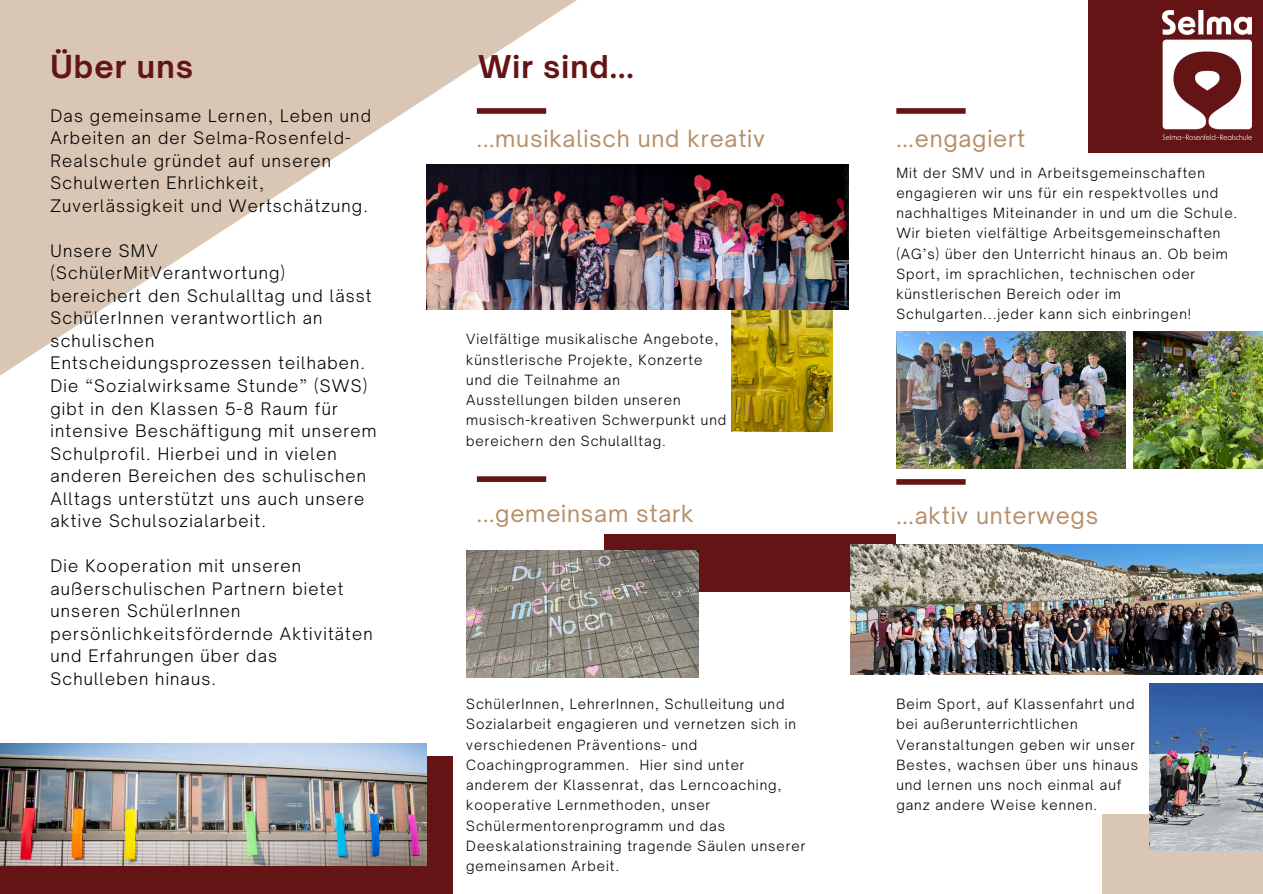
<style>
.page{position:relative;width:1263px;height:894px;background:#fff}
.page>*{position:absolute;margin:0;border:0;box-sizing:border-box;transform-origin:0 0}
.t1{font:700 30.3px "Open Sauce One";letter-spacing:.035em;color:#641414}
.t2{font:700 30px "Open Sauce One";letter-spacing:.035em;color:#641414}
.t3{font:22.5px "Open Sauce One";letter-spacing:.035em;color:#b68e69}
.t4{font:300 16.5px/22.5px "Open Sauce One";letter-spacing:.07em;color:#000}
.t5{font:300 13.5px/20.2px "Open Sauce One";letter-spacing:.07em;color:#000}
</style>
<div class="page">
<svg style="left:0;top:0;width:577px;height:376px;fill:#dac6b4"></svg>
<div style="left:477px;top:108px;width:69px;height:6px;background:#641414"></div>
<img style="left:731px;top:310px;width:101px;height:122px">
<img style="left:426px;top:164px;width:422px;height:146px">
<div style="left:896px;top:108px;width:70px;height:6px;background:#641414"></div>
<div style="left:477px;top:476px;width:69px;height:6px;background:#641414"></div>
<div style="left:1102px;top:813px;width:161px;height:80px;background:#dac6b4"></div>
<img style="left:1149px;top:683px;width:114px;height:167px">
<div style="left:604px;top:534px;width:292px;height:57px;background:#641414"></div>
<img style="left:850px;top:545px;width:413px;height:129px">
<div style="left:896px;top:479px;width:70px;height:5px;background:#641414"></div>
<div style="left:0;top:756px;width:453px;height:137px;background:#641414"></div>
<img style="left:0;top:743px;width:426px;height:122px">
<img style="left:466px;top:550px;width:232px;height:127px">
<img style="left:896px;top:331px;width:230px;height:138px">
<img style="left:1134px;top:331px;width:129px;height:138px">
<div style="left:1088px;top:0;width:175px;height:153px;background:#641414"></div>
<img style="left:1162px;top:11px;width:89px;height:128px">
<h3 class="t1" style="left:51px;top:48px;width:144px">Über uns</h3>
<h1 class="t4" style="left:51px;top:104px;width:322px">Das gemeinsame Lernen, Leben und<br>Arbeiten an der Selma-Rosenfeld-<br>Realschule gründet auf unseren<br>Schulwerten Ehrlichkeit,<br>Zuverlässigkeit und Wertschätzung.</h1>
<h2 class="t4" style="left:51px;top:239px;width:327px">Unsere SMV (SchülerMitVerantwortung) bereichert den Schulalltag und lässt<br>SchülerInnen verantwortlich an schulischen<br>Entscheidungsprozessen teilhaben.<br>Die “Sozialwirksame Stunde” (SWS) gibt in den Klassen 5-8 Raum für intensive Beschäftigung mit unserem<br>Schulprofil. Hierbei und in vielen anderen Bereichen des schulischen<br>Alltags unterstützt uns auch unsere aktive Schulsozialarbeit.</h2>
<p class="t4" style="left:51px;top:554px;width:324px">Die Kooperation mit unseren außerschulischen Partnern bietet unseren SchülerInnen persönlichkeitsfördernde Aktivitäten und Erfahrungen über das<br>Schulleben hinaus.</p>
<p class="t2" style="left:478px;top:48px;width:157px">Wir sind...</p>
<p class="t3" style="left:477px;top:124px;width:289px">...musikalisch und kreativ</p>
<p class="t5" style="left:466px;top:329px;width:254px">Vielfältige musikalische Angebote, künstlerische Projekte, Konzerte und die Teilnahme an</p>
<p class="t5" style="left:466px;top:389px;width:261px">Ausstellungen bilden unseren musisch-kreativen Schwerpunkt und bereichern den Schulalltag.</p>
<h1 class="t3" style="left:896px;top:124px;width:130px">...engagiert</h1>
<p class="t5" style="left:896px;top:162px;width:343px">Mit der SMV und in Arbeitsgemeinschaften engagieren wir uns für ein respektvolles und nachhaltiges Miteinander in und um die Schule.<br>Wir bieten vielfältige Arbeitsgemeinschaften (AG’s) über den Unterricht hinaus an. Ob beim Sport, im sprachlichen, technischen oder künstlerischen Bereich oder im Schulgarten...jeder kann sich einbringen!</p>
<p class="t3" style="left:477px;top:499px;width:218px">...gemeinsam stark</p>
<p class="t3" style="left:896px;top:501px;width:203px">...aktiv unterwegs</p>
<p class="t5" style="left:466px;top:693px;width:341px">SchülerInnen, LehrerInnen, Schulleitung und Sozialarbeit engagieren und vernetzen sich in verschiedenen Präventions- und Coachingprogrammen. Hier sind unter anderem der Klassenrat, das Lerncoaching, kooperative Lernmethoden, unser Schülermentorenprogramm und das Deeskalationstraining tragende Säulen unserer gemeinsamen Arbeit.</p>
<h2 class="t5" style="left:896px;top:693px;width:243px">Beim Sport, auf Klassenfahrt und bei außerunterrichtlichen<br>Veranstaltungen geben wir unser<br>Bestes, wachsen über uns hinaus und lernen uns noch einmal auf ganz andere Weise kennen.</h2>
</div>
